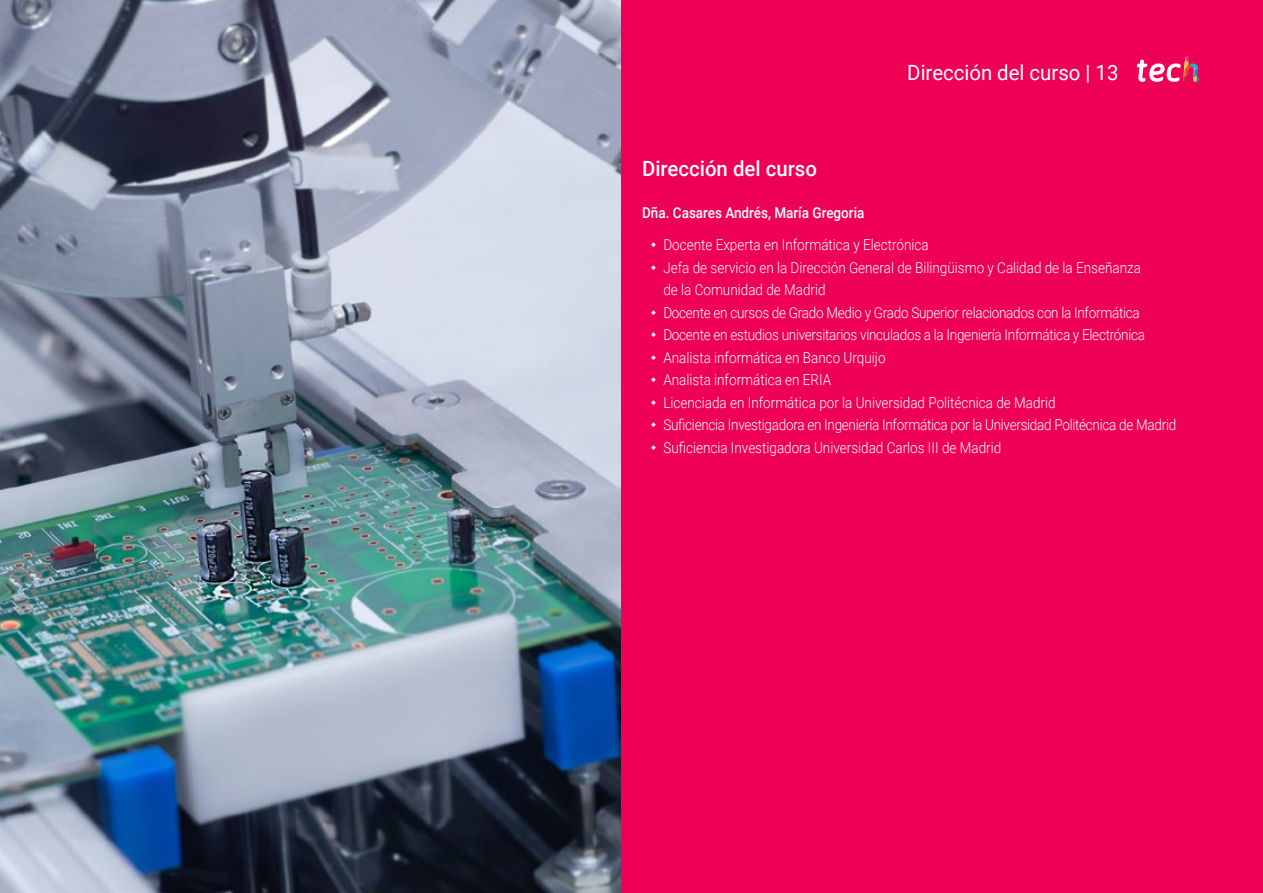
<style>
.page{position:relative;width:1263px;height:893px;background:#fff}
.page>*{position:absolute;margin:0;border:0;box-sizing:border-box;transform-origin:0 0}
.t1{font:21px "Roboto";color:#fff}
.t2{font:500 21px "Roboto";color:#fffbff}
.t3{font:300 15px/22.5px "Roboto";color:#fff;scale:.9 1}
.t4{font:500 15px "Roboto";color:#fff;scale:.9 1}
</style>
<div class="page">
<div style="left:621px;top:0;width:642px;height:893px;background:#ee0154"></div>
<img style="left:0;top:0;width:621px;height:893px">
<svg style="left:1137px;top:56px;width:62px;height:26px"></svg>
<h1 class="t2" style="left:642px;top:154px;width:176px">Dirección del curso</h1>
<h1 class="t1" style="left:907px;top:57px;width:213px">Dirección del curso | 13</h1>
<p class="t4" style="left:642px;top:202px;width:248px">Dña. Casares Andrés, María Gregoria</p>
<p class="t3" style="left:663px;top:233px;width:571px">Docente Experta en Informática y Electrónica<br>Jefa de servicio en la Dirección General de Bilingüismo y Calidad de la Enseñanza<br>de la Comunidad de Madrid<br>Docente en cursos de Grado Medio y Grado Superior relacionados con la Informática Docente en estudios universitarios vinculados a la Ingeniería Informática y Electrónica Analista informática en Banco Urquijo<br>Analista informática en ERIA<br>Licenciada en Informática por la Universidad Politécnica de Madrid<br>Suficiencia Investigadora en Ingeniería Informática por la Universidad Politécnica de Madrid Suficiencia Investigadora Universidad Carlos III de Madrid</p>
</div>
